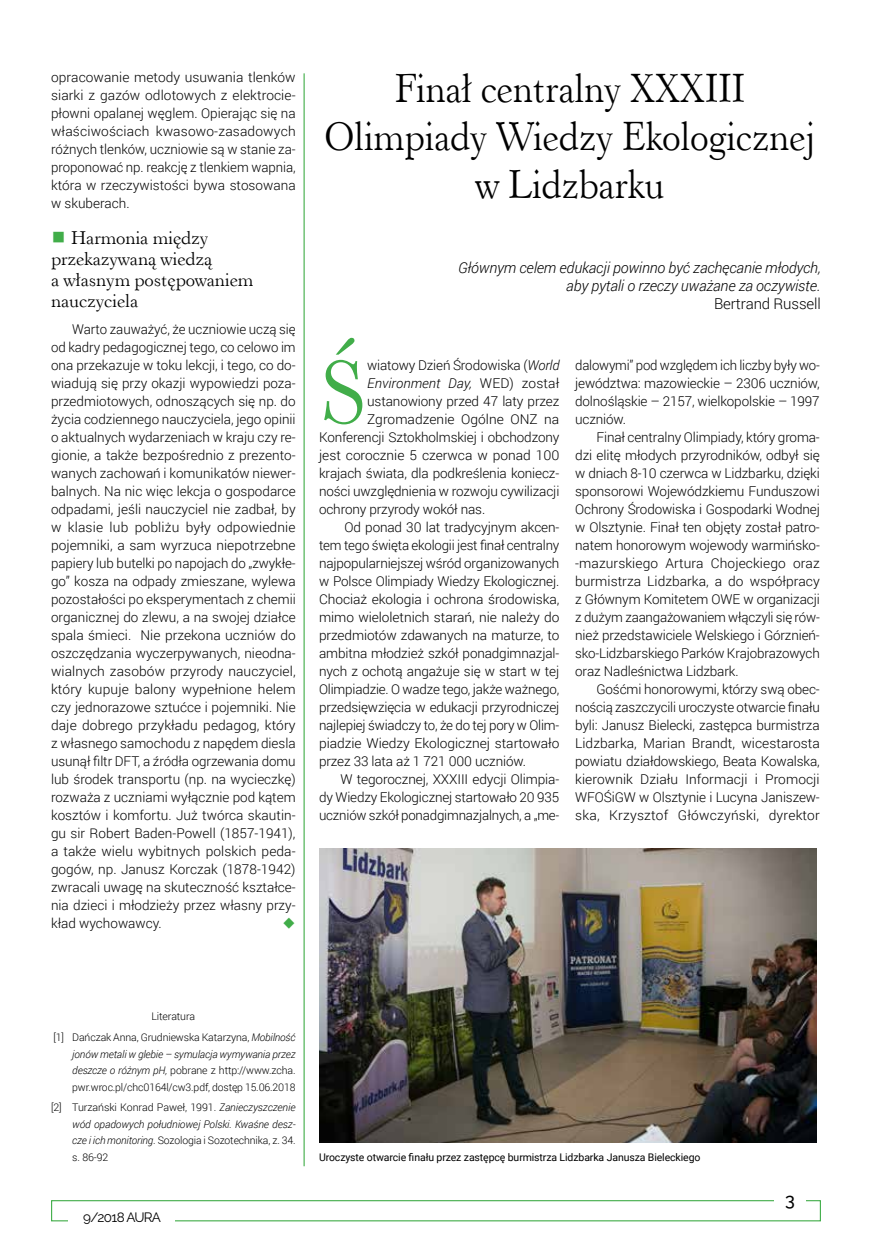
<style>
.page{position:relative;width:872px;height:1246px;background:#fff}
.page>*{position:absolute;margin:0;border:0;box-sizing:border-box;transform-origin:0 0}
.t1{font:96.15px "Revivl 555 EU";color:#41ad49}
.t2{font:42.9px/48px "Revivl 555 EU";letter-spacing:-.01em;color:#000;text-align:center;scale:.91 1}
.t3{font:19.5px/21px "Revivl 555 EU";letter-spacing:-.01em;color:#000}
.t4{font:500 18px "Raleway";color:#000}
.t5{font:italic 300 15px/18px "Roboto";letter-spacing:-.01em;color:#000;text-align:right}
.t6{font:300 15px "Roboto";letter-spacing:-.01em;color:#000}
.t7{font:300 13.5px/18px "Roboto";letter-spacing:-.01em;color:#000;text-align:justify}
.t8{font:italic 300 13.5px "Roboto";letter-spacing:.01em;color:#000}
.t9{font:13.5px "Raleway";letter-spacing:-.05em;color:#000}
.t10{font:300 10.5px/16.5px "Roboto";letter-spacing:-.01em;color:#000;text-align:center}
.t11{font:italic 300 10.5px/16.5px "Roboto";letter-spacing:-.005em;color:#000;text-align:justify}
.t12{font:10.5px "Roboto";letter-spacing:-.01em;color:#000}
.s1{color:#41ad49}
.s2{font-style:italic}
.s3{font-style:normal}
</style>
<div class="page">
<div style="left:51px;top:1200px;width:770px;height:21px;border:1px solid #41ad49"></div>
<div style="left:774px;top:1186px;width:31px;height:28px;background:#fff"></div>
<div style="left:69px;top:1205px;width:106px;height:21px;background:#fff"></div>
<hr style="left:303px;top:73px;width:2px;height:1093px;background:#41ad49">
<img style="left:319px;top:848px;width:497px;height:294px">
<p class="t7" style="left:51px;top:67px;width:246px">opracowanie metody usuwania tlenków siarki z gazów odlotowych z elektrocie&shy;płowni opalanej węglem. Opierając się na właściwościach kwasowo-zasadowych różnych tlenków, uczniowie są w stanie za&shy;proponować np. reakcję z tlenkiem wapnia, która w rzeczywistości bywa stosowana w skuberach.</p>
<h3 class="t3" style="left:51px;top:227px;width:204px"><span class="s1">○</span> Harmonia między przekazywaną wiedzą<br>a własnym postępowaniem nauczyciela</h3>
<p class="t7" style="left:51px;top:319px;width:246px;text-indent:21px">Warto zauważyć, że uczniowie uczą się od kadry pedagogicznej tego, co celowo im ona przekazuje w toku lekcji, i tego, co do&shy;wiadują się przy okazji wypowiedzi poza&shy;przedmiotowych, odnoszących się np. do życia codziennego nauczyciela, jego opinii o aktualnych wydarzeniach w kraju czy re&shy;gionie, a także bezpośrednio z prezento&shy;wanych zachowań i komunikatów niewer&shy;balnych. Na nic więc lekcja o gospodarce odpadami, jeśli nauczyciel nie zadbał, by w klasie lub pobliżu były odpowiednie pojemniki, a sam wyrzuca niepotrzebne papiery lub butelki po napojach do „zwykłe&shy;go” kosza na odpady zmieszane, wylewa pozostałości po eksperymentach z chemii organicznej do zlewu, a na swojej działce spala śmieci. Nie przekona uczniów do oszczędzania wyczerpywanych, nieodna&shy;wialnych zasobów przyrody nauczyciel, który kupuje balony wypełnione helem czy jednorazowe sztućce i pojemniki. Nie daje dobrego przykładu pedagog, który z własnego samochodu z napędem diesla usunął filtr DFT, a źródła ogrzewania domu lub środek transportu (np. na wycieczkę) rozważa z uczniami wyłącznie pod kątem kosztów i komfortu. Już twórca skautin&shy;gu sir Robert Baden-Powell (1857-1941), a także wielu wybitnych polskich peda&shy;gogów, np. Janusz Korczak (1878-1942) zwracali uwagę na skuteczność kształce&shy;nia dzieci i młodzieży przez własny przy&shy;kład wychowawcy.</p>
<h2 class="t2" style="left:325px;top:64px;width:541px">Finał centralny XXXIII<br>Olimpiady Wiedzy Ekologicznej w Lidzbarku</h2>
<p class="t5" style="left:458px;top:258px;width:364px">Głównym celem edukacji powinno być zachęcanie młodych, aby pytali o rzeczy uważane za oczywiste.</p>
<p class="t6" style="left:714px;top:293px;width:108px">Bertrand Russell</p>
<h1 class="t1" style="left:319px;top:334px;width:51px">Ś</h1>
<p class="t7" style="left:367px;top:355px;width:194px">wiatowy Dzień Środowiska (<span class="s2">World</span></p>
<p class="t8" style="left:367px;top:373px;width:194px">Environment Day, <span class="s3">WED) został</span></p>
<p class="t7" style="left:367px;top:391px;width:194px">ustanowiony przed 47 laty przez</p>
<p class="t7" style="left:367px;top:409px;width:194px">Zgromadzenie Ogólne ONZ na</p>
<p class="t7" style="left:319px;top:427px;width:242px">Konferencji Sztokholmskiej i obchodzony</p>
<p class="t7" style="left:319px;top:445px;width:242px">jest corocznie 5 czerwca w ponad 100</p>
<p class="t7" style="left:319px;top:463px;width:242px">krajach świata, dla podkreślenia koniecz-</p>
<p class="t7" style="left:319px;top:481px;width:242px">ności uwzględnienia w rozwoju cywilizacji</p>
<p class="t7" style="left:319px;top:499px;width:168px">ochrony przyrody wokół nas.</p>
<p class="t7" style="left:344px;top:517px;width:216px">Od ponad 30 lat tradycyjnym akcen-</p>
<p class="t7" style="left:319px;top:535px;width:242px">tem tego święta ekologii jest finał centralny</p>
<p class="t7" style="left:319px;top:553px;width:242px">najpopularniejszej wśród organizowanych</p>
<p class="t7" style="left:319px;top:571px;width:242px">w Polsce Olimpiady Wiedzy Ekologicznej.</p>
<p class="t7" style="left:319px;top:589px;width:242px">Chociaż ekologia i ochrona środowiska,</p>
<p class="t7" style="left:319px;top:607px;width:242px">mimo wieloletnich starań, nie należy do</p>
<p class="t7" style="left:319px;top:625px;width:242px">przedmiotów zdawanych na maturze, to</p>
<p class="t7" style="left:319px;top:643px;width:242px">ambitna młodzież szkół ponadgimnazjal-</p>
<p class="t7" style="left:319px;top:661px;width:242px">nych z ochotą angażuje się w start w tej</p>
<p class="t7" style="left:319px;top:679px;width:242px">Olimpiadzie. O wadze tego, jakże ważnego,</p>
<p class="t7" style="left:319px;top:697px;width:242px">przedsięwzięcia w edukacji przyrodniczej</p>
<p class="t7" style="left:319px;top:715px;width:242px">najlepiej świadczy to, że do tej pory w Olim-</p>
<p class="t7" style="left:319px;top:733px;width:242px">piadzie Wiedzy Ekologicznej startowało</p>
<p class="t7" style="left:319px;top:751px;width:208px">przez 33 lata aż 1 721 000 uczniów.</p>
<p class="t7" style="left:340px;top:769px;width:220px">W tegorocznej, XXXIII edycji Olimpia-</p>
<p class="t7" style="left:319px;top:787px;width:242px">dy Wiedzy Ekologicznej startowało 20 935</p>
<p class="t7" style="left:319px;top:805px;width:242px">uczniów szkół ponadgimnazjalnych, a „me-</p>
<p class="t7" style="left:575px;top:355px;width:246px">dalowymi” pod względem ich liczby były wo&shy;jewództwa: mazowieckie – 2306 uczniów, dolnośląskie – 2157, wielkopolskie – 1997 uczniów.</p>
<p class="t7" style="left:575px;top:427px;width:246px;text-indent:21px">Finał centralny Olimpiady, który groma&shy;dzi elitę młodych przyrodników, odbył się w dniach 8-10 czerwca w Lidzbarku, dzięki sponsorowi Wojewódzkiemu Funduszowi Ochrony Środowiska i Gospodarki Wodnej w Olsztynie. Finał ten objęty został patro&shy;natem honorowym wojewody warmińsko--mazurskiego Artura Chojeckiego oraz burmistrza Lidzbarka, a do współpracy z Głównym Komitetem OWE w organizacji z dużym zaangażowaniem włączyli się rów&shy;nież przedstawiciele Welskiego i Górznień&shy;sko-Lidzbarskiego Parków Krajobrazowych oraz Nadleśnictwa Lidzbark.</p>
<p class="t7" style="left:575px;top:679px;width:246px;text-indent:21px">Gośćmi honorowymi, którzy swą obec&shy;nością zaszczycili uroczyste otwarcie finału byli: Janusz Bielecki, zastępca burmistrza Lidzbarka, Marian Brandt, wicestarosta powiatu działdowskiego, Beata Kowalska, kierownik Działu Informacji i Promocji WFOŚiGW w Olsztynie i Lucyna Janiszew&shy;ska, Krzysztof Główczyński, dyrektor</p>
<p class="t10" style="left:53px;top:1006px;width:244px;line-height:20.7px">Literatura<br>[1] Dańczak Anna, Grudniewska Katarzyna, <span class="s2">Mobilność</span></p>
<p class="t10" style="left:72px;top:1045px;width:225px;text-align:justify"><span class="s2">jonów metali w glebie – symulacja wymywania przez deszcze o różnym pH,</span> pobrane z http://www.zcha. pwr.wroc.pl/chc0164l/cw3.pdf, dostęp 15.06.2018</p>
<p class="t11" style="left:72px;top:1099px;width:225px;text-indent:-21px"><span class="s3">[2] Turzański Konrad Paweł, 1991.</span> Zanieczyszczenie wód opadowych południowej Polski. Kwaśne desz&shy;cze i ich monitoring<span class="s3">. Sozologia i Sozotechnika, z. 34. s. 86-92</span></p>
<p class="t9" style="left:83px;top:1209px;width:79px">9/2018 AURA</p>
<p class="t12" style="left:319px;top:1149px;width:383px">Uroczyste otwarcie finału przez zastępcę burmistrza Lidzbarka Janusza Bieleckiego</p>
<h3 class="t4" style="left:785px;top:1189px;width:11px">3</h3>
</div>
